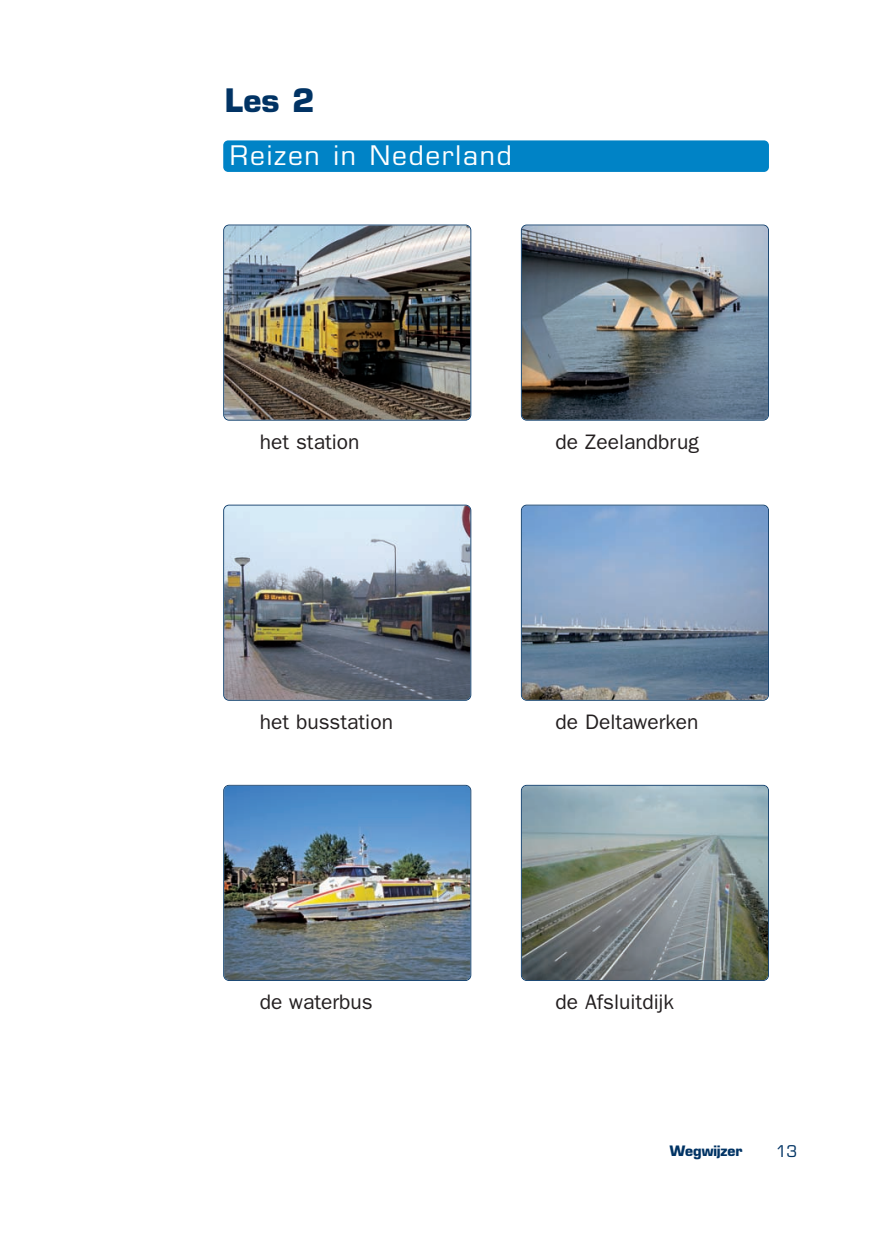
<style>
.page{position:relative;width:893px;height:1241px;background:#fff}
.page>*{position:absolute;margin:0;border:0;box-sizing:border-box;transform-origin:0 0}
.t1{font:700 31.5px "Eurostile";color:#013364}
.t2{font:26.25px "Eurostile";letter-spacing:.07em;color:#fff}
.t3{font:21px "Franklin Gothic";color:#231f20}
.t4{font:15.75px "Eurostile";color:#013364}
.t5{font:700 14px "Eurostile";color:#013364}
</style>
<div class="page">
<div style="left:223px;top:140px;width:546px;height:32px;background:#0083c6;border-radius:5px"></div>
<img style="left:224px;top:225px;width:246px;height:194px;border-radius:5px">
<div style="left:223px;top:224px;width:248px;height:196px;border:2px solid #013364;border-radius:6px"></div>
<img style="left:522px;top:225px;width:246px;height:194px;border-radius:5px">
<div style="left:521px;top:224px;width:248px;height:196px;border:2px solid #013364;border-radius:6px"></div>
<img style="left:224px;top:505px;width:246px;height:194px;border-radius:5px">
<div style="left:223px;top:504px;width:248px;height:196px;border:2px solid #013364;border-radius:6px"></div>
<img style="left:522px;top:505px;width:246px;height:194px;border-radius:5px">
<div style="left:521px;top:504px;width:248px;height:196px;border:2px solid #013364;border-radius:6px"></div>
<img style="left:224px;top:786px;width:246px;height:193px;border-radius:5px">
<div style="left:223px;top:784px;width:248px;height:196px;border:2px solid #013364;border-radius:6px"></div>
<img style="left:522px;top:785px;width:246px;height:194px;border-radius:5px">
<div style="left:521px;top:784px;width:248px;height:196px;border:2px solid #013364;border-radius:6px"></div>
<h1 class="t1" style="left:225px;top:89px;width:91px">Les 2</h1>
<p class="t2" style="left:230px;top:145px;width:283px">Reizen in Nederland</p>
<p class="t3" style="left:260px;top:429px;width:101px">het station</p>
<p class="t3" style="left:556px;top:429px;width:145px">de Zeelandbrug</p>
<p class="t3" style="left:260px;top:709px;width:135px">het busstation</p>
<p class="t3" style="left:556px;top:709px;width:144px">de Deltawerken</p>
<p class="t3" style="left:260px;top:989px;width:115px">de waterbus</p>
<p class="t3" style="left:556px;top:989px;width:120px">de Afsluitdijk</p>
<p class="t5" style="left:670px;top:1145px;width:74px">Wegwijzer</p>
<p class="t4" style="left:776px;top:1144px;width:23px">13</p>
</div>
